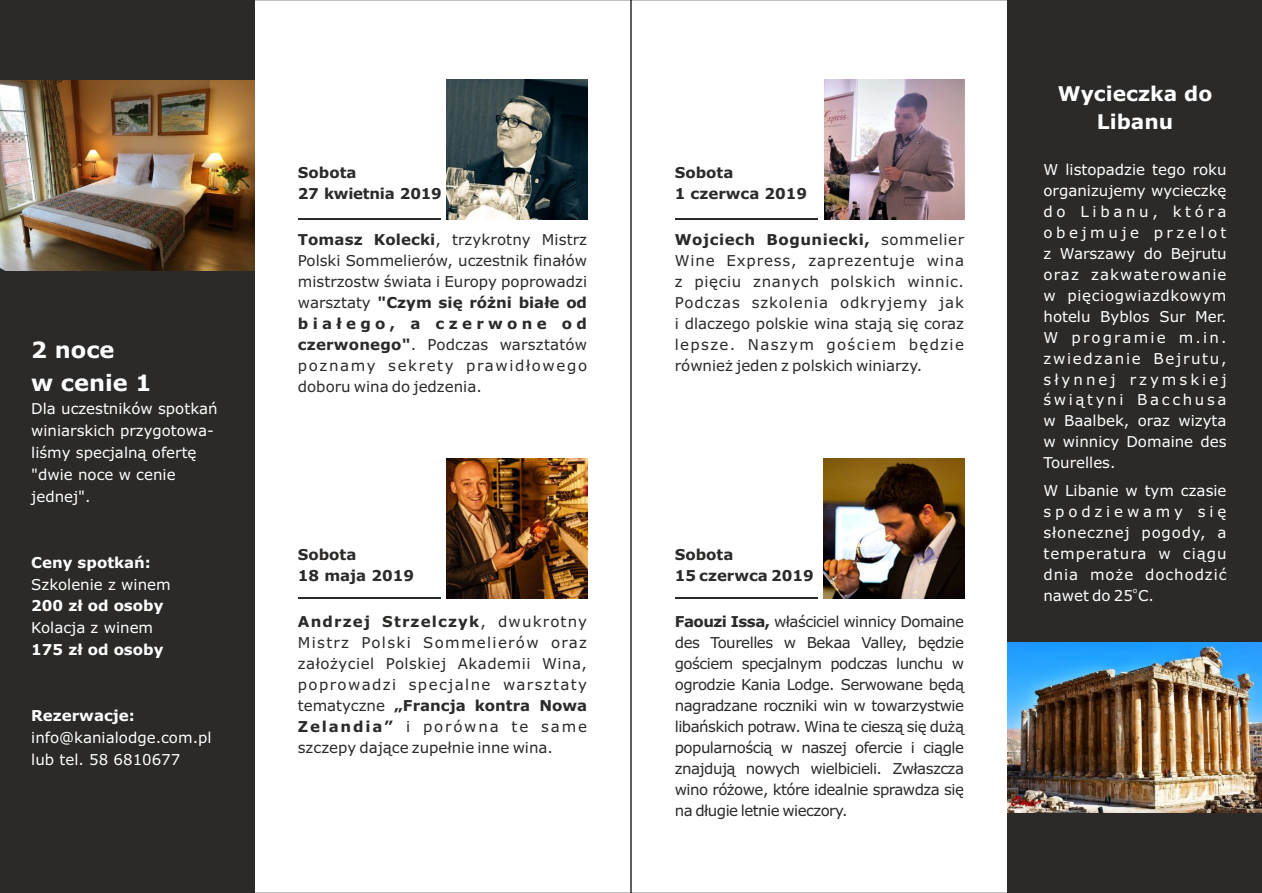
<style>
.page{position:relative;width:1262px;height:893px;background:#fff}
.page>*{position:absolute;margin:0;border:0;box-sizing:border-box;transform-origin:0 0}
.t1{font:700 22.5px/32.8px "Verdana";color:#fefefe}
.t2{font:700 20.25px/28.3px "Verdana";color:#fefefe;text-align:center}
.t3{font:15px/21px "Verdana";color:#2b2a29;text-align:justify}
.t4{font:15px/21px "Verdana";color:#fefefe}
.t5{font:700 15px/21px "Verdana";color:#2b2a29}
.t6{font:700 15px "Verdana";color:#fefefe}
.t7{font:7.5px "Verdana";color:#fefefe}
.s1{font-weight:700}
</style>
<div class="page">
<div style="left:0;top:0;width:254px;height:893px;background:#2b2a29"></div>
<img style="left:0;top:81px;width:254px;height:189px">
<div style="left:1007px;top:0;width:255px;height:893px;background:#2b2a29"></div>
<img style="left:1007px;top:642px;width:255px;height:170px">
<img style="left:824px;top:79px;width:140px;height:140px">
<img style="left:447px;top:458px;width:140px;height:141px">
<img style="left:447px;top:79px;width:140px;height:140px">
<hr style="left:298px;top:218px;width:142px;height:1px;background:#2b2a29">
<hr style="left:675px;top:218px;width:142px;height:1px;background:#2b2a29">
<hr style="left:298px;top:597px;width:142px;height:2px;background:#2b2a29">
<hr style="left:675px;top:597px;width:142px;height:2px;background:#2b2a29">
<img style="left:823px;top:458px;width:141px;height:141px">
<h1 class="t1" style="left:31px;top:335px;width:122px">2 noce<br>w cenie 1</h1>
<p class="t4" style="left:31px;top:399px;width:188px;line-height:21.9px">Dla uczestników spotkań winiarskich przygotowa&shy;liśmy specjalną ofertę "dwie noce w cenie jednej".</p>
<p class="t6" style="left:31px;top:556px;width:121px">Ceny spotkań:</p>
<p class="t4" style="left:31px;top:575px;width:141px">Szkolenie z winem</p>
<p class="t6" style="left:31px;top:600px;width:134px">200 zł od osoby</p>
<p class="t4" style="left:31px;top:618px;width:123px">Kolacja z winem</p>
<p class="t6" style="left:31px;top:643px;width:134px">175 zł od osoby</p>
<p class="t6" style="left:31px;top:709px;width:105px">Rezerwacje:</p>
<p class="t4" style="left:31px;top:727px;width:182px;line-height:21.9px">info@kanialodge.com.pl lub tel. 58 6810677</p>
<p class="t5" style="left:298px;top:163px;width:145px">Sobota<br>27 kwietnia 2019</p>
<p class="t3" style="left:298px;top:231px;width:291px"><span class="s1">Tomasz Kolecki</span>, trzykrotny Mistrz Polski Sommelierów, uczestnik finałów mistrzostw świata i Europy poprowadzi warsztaty <span class="s1">"Czym się różni białe od białego, a czerwone od czerwonego"</span>. Podczas warsztatów poznamy sekrety prawidłowego doboru wina do jedzenia.</p>
<p class="t5" style="left:298px;top:545px;width:118px">Sobota<br>18 maja 2019</p>
<p class="t3" style="left:298px;top:612px;width:291px"><span class="s1">Andrzej Strzelczyk</span>, dwukrotny Mistrz Polski Sommelierów oraz założyciel Polskiej Akademii Wina, poprowadzi specjalne warsztaty tematyczne <span class="s1">„Francja kontra Nowa Zelandia”</span> i porówna te same szczepy dające zupełnie inne wina.</p>
<p class="t5" style="left:675px;top:163px;width:134px">Sobota<br>1 czerwca 2019</p>
<p class="t3" style="left:675px;top:230px;width:291px"><span class="s1">Wojciech Boguniecki,</span> sommelier Wine Express, zaprezentuje wina z pięciu znanych polskich winnic.<br>Podczas szkolenia odkryjemy jak i dlaczego polskie wina stają się coraz lepsze. Naszym gościem będzie również jeden z polskich winiarzy.</p>
<p class="t5" style="left:675px;top:545px;width:140px">Sobota<br>15 czerwca 2019</p>
<p class="t3" style="left:674px;top:612px;width:291px"><span class="s1">Faouzi Issa,</span> właściciel winnicy Domaine des Tourelles w Bekaa Valley, będzie gościem specjalnym podczas lunchu w ogrodzie Kania Lodge. Serwowane będą nagradzane roczniki win w towarzystwie libańskich potraw. Wina te cieszą się dużą popularnością w naszej ofercie i ciągle znajdują nowych wielbicieli. Zwłaszcza wino różowe, które idealnie sprawdza się na długie letnie wieczory.</p>
<h2 class="t2" style="left:1057px;top:81px;width:156px">Wycieczka do<br>Libanu</h2>
<p class="t4" style="left:1043px;top:160px;width:185px;text-align:justify">W listopadzie tego roku organizujemy wycieczkę do Libanu, która obejmuje przelot z Warszawy do Bejrutu oraz zakwaterowanie w pięciogwiazdkowym hotelu Byblos Sur Mer.<br>W programie m.in. zwiedzanie Bejrutu, słynnej rzymskiej świątyni Bacchusa w Baalbek, oraz wizyta w winnicy Domaine des Tourelles.</p>
<p class="t4" style="left:1043px;top:481px;width:184px;text-align:justify">W Libanie w tym czasie spodziewamy się słonecznej pogody, a temperatura w ciągu dnia może dochodzić</p>
<p class="t7" style="left:1132px;top:587px;width:6px">o</p>
<p class="t4" style="left:1043px;top:586px;width:112px">nawet do 25 C.</p>
</div>
